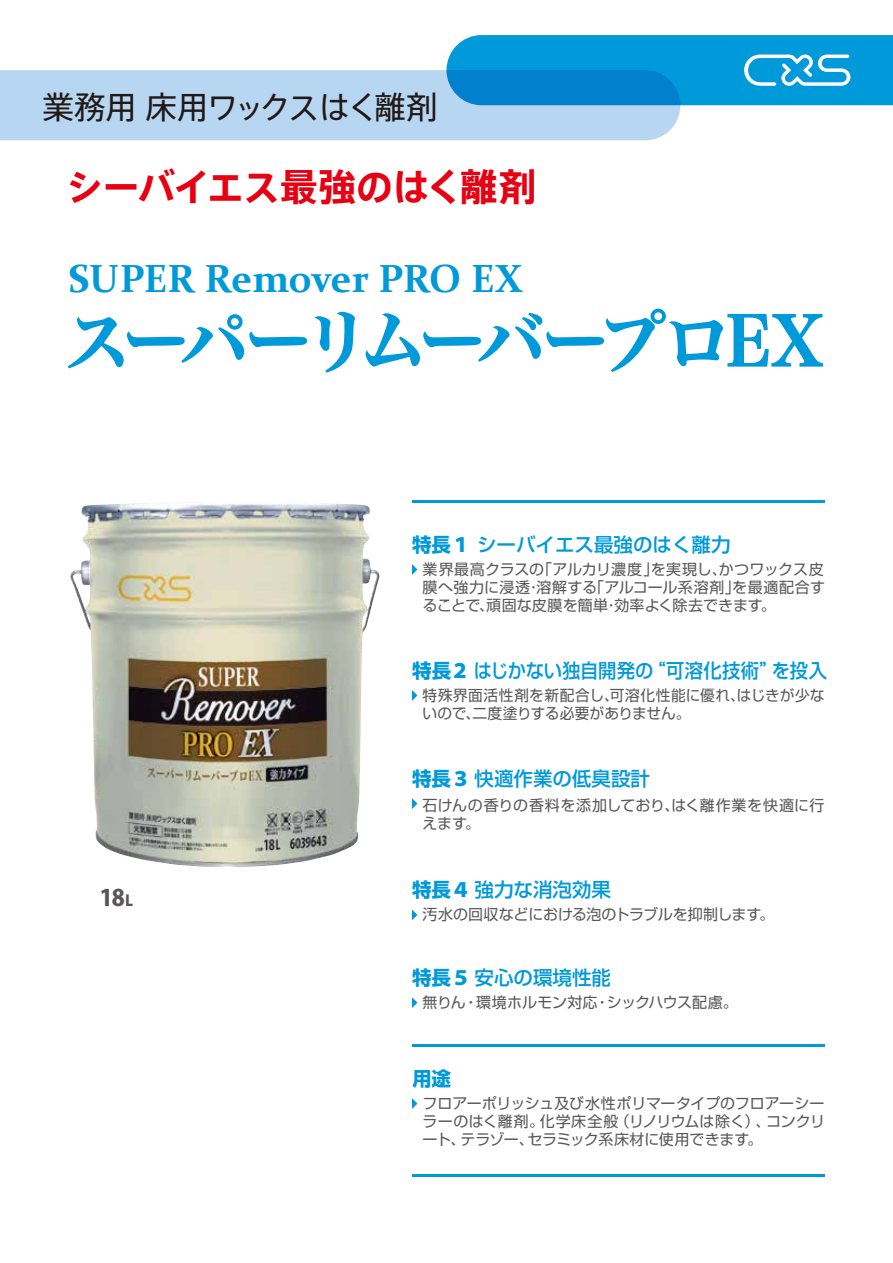
<style>
.page{position:relative;width:893px;height:1263px;background:#fff}
.page>*{position:absolute;margin:0;border:0;box-sizing:border-box;transform-origin:0 0}
.t1{font:68.1px "Hira Min Pro W6";letter-spacing:-.13em;color:#0099d9}
.t2{font:700 39.3px "Constantia";letter-spacing:-.015em;color:#0099d9}
.t3{font:700 37.5px "Axis Std";letter-spacing:-.04em;color:#e60012}
.t4{font:31.5px "Axis Std";letter-spacing:-.05em;color:#221815}
.t5{font:800 22.5px "Koz Go Pro";color:#595757}
.t6{font:500 19.5px "Shin Go Pro";color:#0099d9}
.t7{font:500 19.5px "Shin Go Pro";color:#0099d9;scale:.94 1}
.t8{font:700 19.5px "Shin Go Pro";color:#0099d9}
.t9{font:15px/18px "Shin Go Pro";letter-spacing:.005em;color:#595757}
.t10{font:15px "Shin Go Pro";letter-spacing:-.015em;color:#595757}
.s1{font-weight:700}
.s2{font-family:"Koz Go Pro";font-weight:800}
.s3{font-size:15px}
</style>
<div class="page">
<img style="left:70px;top:502px;width:310px;height:365px">
<hr style="left:412px;top:1174px;width:412px;height:2px;background:#0099d9">
<hr style="left:412px;top:1045px;width:412px;height:2px;background:#0099d9">
<hr style="left:412px;top:500px;width:412px;height:2px;background:#0099d9">
<svg style="left:412px;top:690px;width:5px;height:11px"></svg>
<svg style="left:412px;top:798px;width:5px;height:11px"></svg>
<svg style="left:412px;top:909px;width:5px;height:11px"></svg>
<svg style="left:412px;top:997px;width:5px;height:11px"></svg>
<svg style="left:412px;top:1098px;width:5px;height:11px"></svg>
<svg style="left:412px;top:564px;width:5px;height:11px"></svg>
<div style="left:0;top:70px;width:680px;height:70px;background:#b6d6f1"></div>
<svg style="left:446px;top:35px;width:447px;height:70px;background:#0d98d8"></svg>
<svg style="left:67px;top:314px;width:241px;height:55px"></svg>
<svg style="left:314px;top:311px;width:41px;height:62px"></svg>
<svg style="left:365px;top:308px;width:459px;height:64px"></svg>
<h3 class="t4" style="left:43px;top:84px;width:397px">業務用 床用ワックスはく離剤</h3>
<h3 class="t3" style="left:66px;top:158px;width:472px">シーバイエス最強のはく離剤</h3>
<h2 class="t2" style="left:68px;top:251px;width:456px">SUPER Remover PRO EX</h2>
<h1 class="t1" style="left:65px;top:281px;width:759px">スーパーリムーバープロEX</h1>
<h3 class="t6" style="left:412px;top:528px;width:320px"><span class="s1">特長</span><span class="s2">１</span> シーバイエス最強のはく離力</h3>
<p class="t9" style="left:423px;top:558px;width:404px;text-align:justify">業界最高クラスの｢アルカリ濃度｣を実現し､かつワックス皮膜へ強力に浸透･溶解する｢アルコール系溶剤｣を最適配合することで､頑固な皮膜を簡単･効率よく除去できます。</p>
<h3 class="t7" style="left:412px;top:654px;width:443px"><span class="s1">特長</span><span class="s2">２</span> はじかない独自開発の“可溶化技術”を投入</h3>
<p class="t9" style="left:423px;top:684px;width:403px">特殊界面活性剤を新配合し､可溶化性能に優れ､はじきが少ないので､二度塗りする必要がありません。</p>
<h3 class="t5" style="left:100px;top:883px;width:35px">18<span class="s3">L</span></h3>
<h3 class="t6" style="left:412px;top:762px;width:240px"><span class="s1">特長</span><span class="s2">３</span> 快適作業の低臭設計</h3>
<p class="t9" style="left:423px;top:794px;width:403px">石けんの香りの香料を添加しており､はく離作業を快適に行えます。</p>
<h3 class="t6" style="left:412px;top:874px;width:201px"><span class="s1">特長</span><span class="s2">４</span> 強力な消泡効果</h3>
<p class="t9" style="left:423px;top:904px;width:353px">汚水の回収などにおける泡のトラブルを抑制します。</p>
<h3 class="t6" style="left:412px;top:961px;width:201px"><span class="s1">特長</span><span class="s2">５</span> 安心の環境性能</h3>
<p class="t10" style="left:423px;top:990px;width:317px">無りん・環境ホルモン対応・シックハウス配慮。</p>
<h3 class="t8" style="left:412px;top:1063px;width:40px">用途</h3>
<p class="t9" style="left:423px;top:1092px;width:404px;text-align:justify">フロアーポリッシュ及び水性ポリマータイプのフロアーシーラーのはく離剤。化学床全般（リノリウムは除く）、コンクリート、テラゾー、セラミック系床材に使用できます。</p>
</div>
